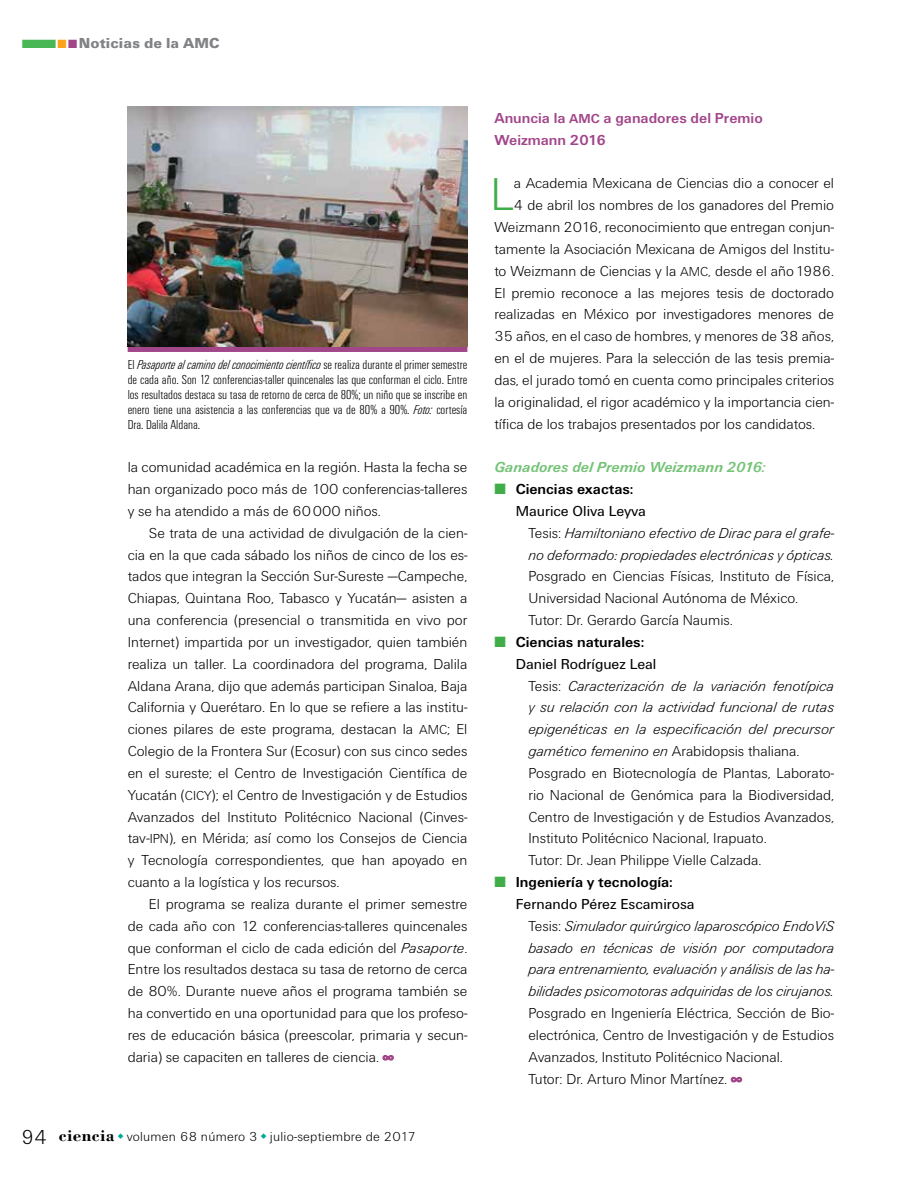
<style>
.page{position:relative;width:915px;height:1191px;background:#fff}
.page>*{position:absolute;margin:0;border:0;box-sizing:border-box;transform-origin:0 0}
.t1{font:300 47.7px "Unitus T";color:#41ad49}
.t2{font:300 15px/21.9px "Unitus T";color:#000;text-align:justify}
.t3{font:italic 300 15px "Unitus T";letter-spacing:-.005em;color:#000}
.t4{font:700 15px "Unitus T";color:#000}
.t5{font:15px "Unitus T";color:#000}
.t6{font:700 15px/21.8px "Unitus T";color:#a2468a}
.t7{font:italic 700 15px "Unitus T";color:#75c377}
.t8{font:900 15px "Unitus T";letter-spacing:.005em;color:#808285}
.t9{font:300 condensed 13.5px/15px "Unitus T";color:#000;text-align:justify}
.t10{font:300 13.5px "Unitus T";letter-spacing:.02em;color:#000}
.s1{color:#4ab757}
.s2{color:#faa41d}
.s3{color:#a2468a}
.s4{font-style:italic}
.s5{font-size:13.5px}
.s6{font-size:21px}
.s7{font-family:"Bodoni";font-weight:700;font-size:17.25px}
.s8{color:#41ad49}
.s9{font-style:normal}
</style>
<div class="page">
<svg style="left:382px;top:1055px;width:12px;height:6px"></svg>
<svg style="left:730px;top:1076px;width:12px;height:7px"></svg>
<div style="left:128px;top:346px;width:339px;height:6px;background:#a2468a"></div>
<img style="left:128px;top:106px;width:339px;height:241px">
<p class="t8" style="left:21px;top:34px;width:200px"><span class="s1">■</span><span class="s2">■</span><span class="s3">■</span>Noticias de la AMC</p>
<p class="t9" style="left:128px;top:357px;width:341px">El <span class="s4">Pasaporte al camino del conocimiento científico</span> se realiza durante el primer semestre de cada año. Son 12 conferencias-taller quincenales las que conforman el ciclo. Entre los resultados destaca su tasa de retorno de cerca de 80%; un niño que se inscribe en enero tiene una asistencia a las conferencias que va de 80% a 90%. <span class="s4">Foto:</span> cortesía Dra. Dalila Aldana.</p>
<p class="t2" style="left:128px;top:456px;width:341px">la comunidad académica en la región. Hasta la fecha se han organizado poco más de 100 conferencias-talleres y se ha atendido a más de 60000 niños.</p>
<p class="t2" style="left:128px;top:521px;width:341px;text-indent:21px">Se trata de una actividad de divulgación de la cien&shy;cia en la que cada sábado los niños de cinco de los es&shy;tados que integran la Sección Sur-Sureste —Campeche, Chiapas, Quintana Roo, Tabasco y Yucatán— asisten a una conferencia (presencial o transmitida en vivo por Internet) impartida por un investigador, quien también realiza un taller. La coordinadora del programa, Dalila Aldana Arana, dijo que además participan Sinaloa, Baja California y Querétaro. En lo que se refiere a las institu&shy;ciones pilares de este programa, destacan la <span class="s5">AMC</span>; El Colegio de la Frontera Sur (Ecosur) con sus cinco sedes en el sureste; el Centro de Investigación Científica de Yucatán (<span class="s5">CICY</span>); el Centro de Investigación y de Estudios Avanzados del Instituto Politécnico Nacional (Cinves&shy;tav-<span class="s5">IPN</span>), en Mérida; así como los Consejos de Ciencia y Tecnología correspondientes, que han apoyado en cuanto a la logística y los recursos.</p>
<p class="t2" style="left:128px;top:892px;width:341px;text-indent:21px">El programa se realiza durante el primer semestre de cada año con 12 conferencias-talleres quincenales que conforman el ciclo de cada edición del <span class="s4">Pasaporte</span>.<br>Entre los resultados destaca su tasa de retorno de cerca de 80%. Durante nueve años el programa también se ha convertido en una oportunidad para que los profeso&shy;res de educación básica (preescolar, primaria y secun&shy;daria) se capaciten en talleres de ciencia. <span class="s3">∞</span></p>
<p class="t10" style="left:21px;top:1128px;width:396px"><span class="s6">94</span> <span class="s7">ciencia</span> volumen 68 número 3 julio-septiembre de 2017</p>
<p class="t6" style="left:494px;top:107px;width:270px">Anuncia la <span class="s5">AMC</span> a ganadores del Premio<br>Weizmann 2016</p>
<h1 class="t1" style="left:490px;top:166px;width:25px">L</h1>
<p class="t2" style="left:513px;top:172px;width:322px">a Academia Mexicana de Ciencias dio a conocer el</p>
<p class="t2" style="left:513px;top:194px;width:322px">4 de abril los nombres de los ganadores del Premio</p>
<p class="t2" style="left:494px;top:216px;width:341px">Weizmann 2016, reconocimiento que entregan conjun-</p>
<p class="t2" style="left:494px;top:238px;width:341px">tamente la Asociación Mexicana de Amigos del Institu-</p>
<p class="t2" style="left:494px;top:259px;width:341px">to Weizmann de Ciencias y la <span class="s5">AMC,</span> desde el año1986.</p>
<p class="t2" style="left:494px;top:281px;width:341px">El premio reconoce a las mejores tesis de doctorado</p>
<p class="t2" style="left:494px;top:303px;width:341px">realizadas en México por investigadores menores de</p>
<p class="t2" style="left:494px;top:325px;width:341px">35 años, en el caso de hombres, y menores de 38 años,</p>
<p class="t2" style="left:494px;top:347px;width:341px">en el de mujeres. Para la selección de las tesis premia-</p>
<p class="t2" style="left:494px;top:369px;width:341px">das, el jurado tomó en cuenta como principales criterios</p>
<p class="t2" style="left:494px;top:390px;width:341px">la originalidad, el rigor académico y la importancia cien-</p>
<p class="t2" style="left:494px;top:412px;width:322px">tífica de los trabajos presentados por los candidatos.</p>
<p class="t7" style="left:494px;top:458px;width:273px">Ganadores del Premio Weizmann 2016:</p>
<p class="t4" style="left:494px;top:480px;width:141px"><span class="s8">■</span> Ciencias exactas:</p>
<p class="t5" style="left:515px;top:502px;width:132px">Maurice Oliva Leyva</p>
<p class="t3" style="left:528px;top:524px;width:307px"><span class="s9">Tesis:</span> Hamiltoniano efectivo de Dirac para el grafe-</p>
<p class="t3" style="left:528px;top:546px;width:307px">no deformado: propiedades electrónicas y ópticas.</p>
<p class="t2" style="left:528px;top:565px;width:307px;text-align:left">Posgrado en Ciencias Físicas, Instituto de Física,<br>Universidad Nacional Autónoma de México.<br>Tutor: Dr. Gerardo García Naumis.</p>
<p class="t4" style="left:494px;top:633px;width:151px"><span class="s8">■</span> Ciencias naturales:</p>
<p class="t5" style="left:515px;top:655px;width:142px">Daniel Rodríguez Leal</p>
<p class="t3" style="left:528px;top:677px;width:307px"><span class="s9">Tesis:</span> Caracterización de la variación fenotípica</p>
<p class="t3" style="left:528px;top:698px;width:307px">y su relación con la actividad funcional de rutas</p>
<p class="t3" style="left:528px;top:720px;width:307px">epigenéticas en la especificación del precursor</p>
<p class="t2" style="left:528px;top:740px;width:272px"><span class="s4">gamético femenino en</span> Arabidopsis thaliana.</p>
<p class="t2" style="left:528px;top:761px;width:307px">Posgrado en Biotecnología de Plantas, Laborato-</p>
<p class="t2" style="left:528px;top:783px;width:307px">rio Nacional de Genómica para la Biodiversidad,</p>
<p class="t2" style="left:528px;top:805px;width:307px">Centro de Investigación y de Estudios Avanzados,</p>
<p class="t2" style="left:528px;top:827px;width:240px">Instituto Politécnico Nacional, Irapuato.</p>
<p class="t2" style="left:528px;top:849px;width:234px">Tutor: Dr. Jean Philippe Vielle Calzada.</p>
<p class="t4" style="left:494px;top:873px;width:180px"><span class="s8">■</span> Ingeniería y tecnología:</p>
<p class="t5" style="left:515px;top:895px;width:180px">Fernando Pérez Escamirosa</p>
<p class="t3" style="left:528px;top:917px;width:307px"><span class="s9">Tesis:</span> Simulador quirúrgico laparoscópico EndoViS</p>
<p class="t3" style="left:528px;top:938px;width:307px">basado en técnicas de visión por computadora</p>
<p class="t3" style="left:528px;top:960px;width:307px">para entrenamiento, evaluación y análisis de las ha-</p>
<p class="t3" style="left:528px;top:982px;width:307px">bilidades psicomotoras adquiridas de los cirujanos.</p>
<p class="t2" style="left:528px;top:1002px;width:307px;text-align:left">Posgrado en Ingeniería Eléctrica, Sección de Bio&shy;electrónica, Centro de Investigación y de Estudios Avanzados, Instituto Politécnico Nacional.<br>Tutor: Dr. Arturo Minor Martínez. <span class="s3">∞</span></p>
</div>
